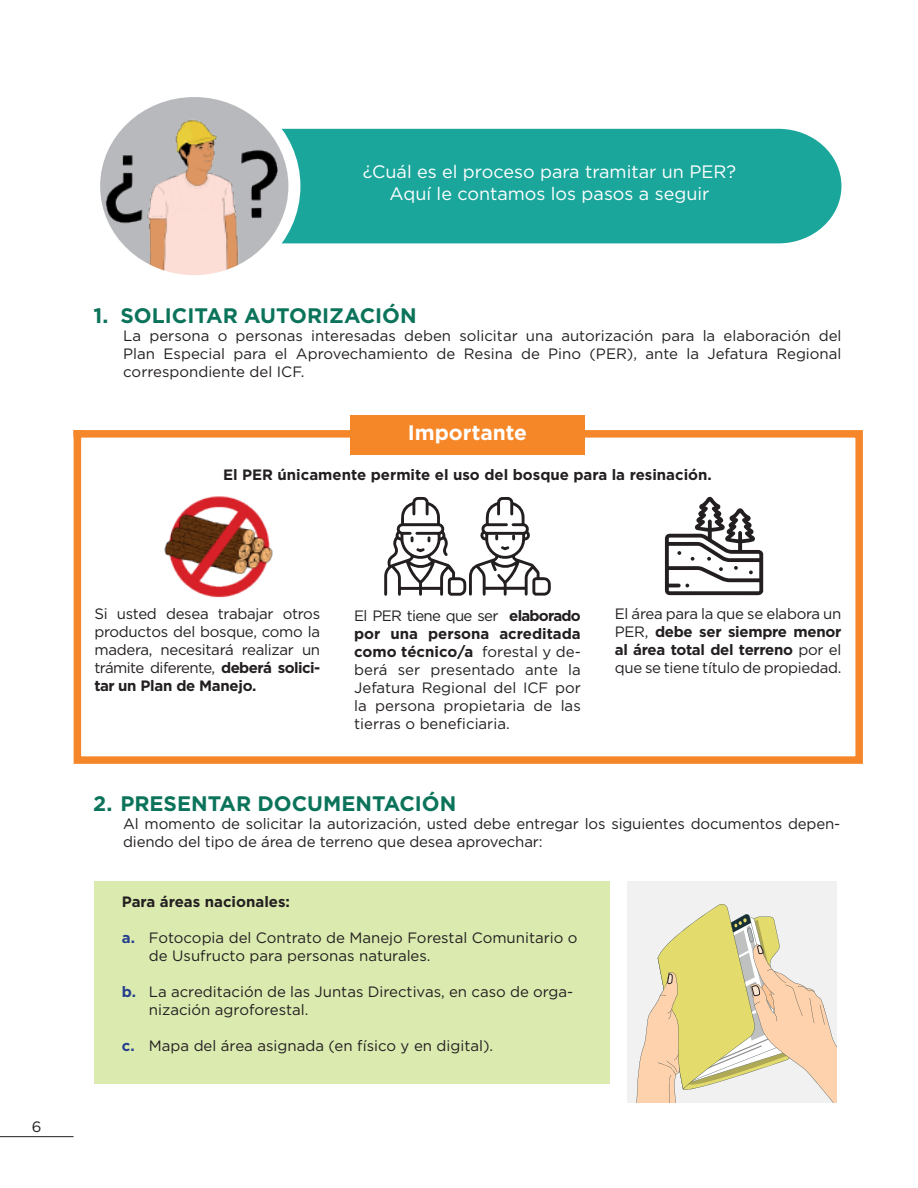
<style>
.page{position:relative;width:918px;height:1188px;background:#fff}
.page>*{position:absolute;margin:0;border:0;box-sizing:border-box;transform-origin:0 0}
.t1{font:700 21px "Gotham";color:#0c735b}
.t2{font:700 21px "Gotham";color:#fff}
.t3{font:18px/21.6px "Gotham";color:#fff;text-align:center}
.t4{font:15px/18px "Gotham";letter-spacing:-.01em;color:#231f20;text-align:justify}
.t5{font:700 15px "Gotham";color:#231f20}
.s1{font-weight:700}
.s2{font-weight:700;color:#253f8e}
</style>
<div class="page">
<hr style="left:0;top:1136px;width:74px;height:1px;background:#231f20">
<div style="left:627px;top:881px;width:210px;height:222px;background:#f1f1f1"></div>
<div style="left:284px;top:129px;width:557px;height:114px;background:#1ba69c"></div>
<img style="left:102px;top:98px;width:182px;height:176px">
<div style="left:88px;top:85px;width:212px;height:202px;border:12px solid #fff;border-radius:50%"></div>
<svg style="left:73px;top:430px;width:790px;height:334px"></svg>
<div style="left:350px;top:415px;width:235px;height:40px;background:#f58729"></div>
<svg style="left:384px;top:497px;width:167px;height:99px"></svg>
<svg style="left:665px;top:497px;width:98px;height:98px"></svg>
<img style="left:160px;top:494px;width:116px;height:104px">
<div style="left:94px;top:881px;width:516px;height:203px;background:#dbebb0"></div>
<svg style="left:636px;top:904px;width:200px;height:199px"></svg>
<p class="t4" style="left:32px;top:1118px;width:11px">6</p>
<p class="t3" style="left:363px;top:161px;width:375px">¿Cuál es el proceso para tramitar un PER?<br>Aquí le contamos los pasos a seguir</p>
<h1 class="t1" style="left:94px;top:303px;width:325px">1. SOLICITAR AUTORIZACIÓN</h1>
<p class="t4" style="left:123px;top:326px;width:720px">La persona o personas interesadas deben solicitar una autorización para la elaboración del Plan Especial para el Aprovechamiento de Resina de Pino (PER), ante la Jefatura Regional correspondiente del ICF.</p>
<h1 class="t2" style="left:408px;top:421px;width:121px">Importante</h1>
<p class="t5" style="left:223px;top:466px;width:490px">El PER únicamente permite el uso del bosque para la resinación.</p>
<p class="t4" style="left:94px;top:604px;width:227px">Si usted desea trabajar otros productos del bosque, como la madera, necesitará realizar un trámite diferente, <span class="s1">deberá solici&shy;tar un Plan de Manejo.</span></p>
<p class="t4" style="left:354px;top:606px;width:228px">El PER tiene que ser <span class="s1">elaborado por una persona acreditada como técnico/a</span> forestal y de&shy;berá ser presentado ante la Jefatura Regional del ICF por la persona propietaria de las tierras o beneficiaria.</p>
<p class="t4" style="left:615px;top:604px;width:228px">El área para la que se elabora un PER, <span class="s1">debe ser siempre menor al área total del terreno</span> por el que se tiene título de propiedad.</p>
<h1 class="t1" style="left:93px;top:792px;width:365px">2. PRESENTAR DOCUMENTACIÓN</h1>
<p class="t4" style="left:123px;top:815px;width:719px">Al momento de solicitar la autorización, usted debe entregar los siguientes documentos depen&shy;diendo del tipo de área de terreno que desea aprovechar:</p>
<p class="t5" style="left:122px;top:893px;width:170px">Para áreas nacionales:</p>
<p class="t4" style="left:149px;top:928px;width:430px;text-indent:-27px"><span class="s2">a.</span> Fotocopia del Contrato de Manejo Forestal Comunitario o de Usufructo para personas naturales.</p>
<p class="t4" style="left:149px;top:982px;width:426px;text-indent:-27px"><span class="s2">b.</span> La acreditación de las Juntas Directivas, en caso de orga&shy;nización agroforestal.</p>
<p class="t4" style="left:122px;top:1036px;width:373px"><span class="s2">c.</span> Mapa del área asignada (en físico y en digital).</p>
</div>
